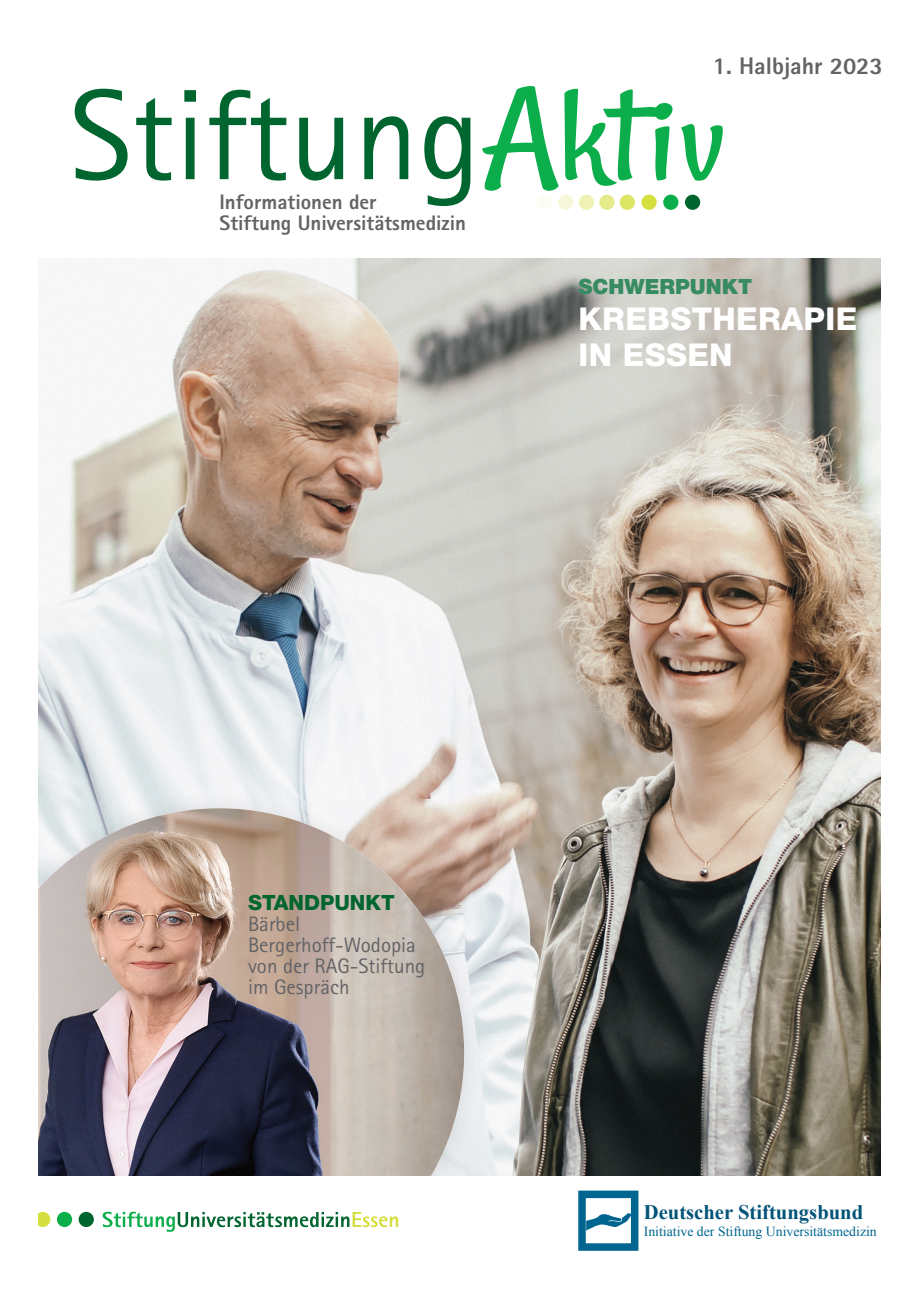
<style>
.page{position:relative;width:919px;height:1289px;background:#fff}
.page>*{position:absolute;margin:0;border:0;box-sizing:border-box;transform-origin:0 0}
.t1{font:129px "AT Rotis Sans Serif";color:#00652e}
.t2{font:800 31.5px/36px "Helvetica Neue";letter-spacing:.01em;color:#fff}
.t3{font:800 24px "AT Rotis Sans Serif";color:#636366}
.t4{font:21px/21px "AT Rotis Sans Serif";color:#636366}
.t5{font:800 21px/21px "AT Rotis Sans Serif";color:#636366}
.t6{font:900 21px "Helvetica Neue";color:#368b60}
.t7{font:800 21px "Helvetica Neue";color:#00652e}
.t8{font:700 20.7px "Times New Roman";color:#015378}
.t9{font:13.8px "Times New Roman";color:#01668f}
.s1{font-family:"Rancho";font-size:141px;color:#0cae4c}
</style>
<div class="page">
<div style="left:658px;top:107px;width:12px;height:10px;background:#0cae4c;border-radius:50%"></div>
<img style="left:38px;top:258px;width:842px;height:918px">
<div style="left:0;top:788px;width:484px;height:500px;background:#231f20;opacity:.1"></div>
<img style="left:37px;top:808px;width:427px;height:368px">
<div style="left:0;top:1176px;width:918px;height:112px;background:#fff"></div>
<svg style="left:103px;top:1211px;width:295px;height:20px"></svg>
<div style="left:35px;top:1211px;width:15px;height:15px;background:#d5df3f;border-radius:50%"></div>
<div style="left:57px;top:1211px;width:15px;height:15px;background:#0cae4c;border-radius:50%"></div>
<div style="left:79px;top:1211px;width:15px;height:15px;background:#00652e;border-radius:50%"></div>
<div style="left:641px;top:195px;width:15px;height:15px;background:#d5df3f;border-radius:50%"></div>
<div style="left:663px;top:195px;width:15px;height:15px;background:#0cae4c;border-radius:50%"></div>
<div style="left:685px;top:195px;width:15px;height:15px;background:#00652e;border-radius:50%"></div>
<svg style="left:619px;top:195px;width:16px;height:15px"></svg>
<div style="left:599px;top:195px;width:15px;height:15px;background:#e5eb8b;border-radius:50%"></div>
<div style="left:579px;top:195px;width:15px;height:15px;background:#eef2b2;border-radius:50%"></div>
<div style="left:558px;top:195px;width:15px;height:15px;background:#f6f8d9;border-radius:50%"></div>
<div style="left:537px;top:195px;width:15px;height:15px;background:#fdfdf5;border-radius:50%"></div>
<div style="left:578px;top:1190px;width:60px;height:60px;background:#fff;border:8px solid #01668f"></div>
<svg style="left:586px;top:1213px;width:45px;height:17px"></svg>
<div style="left:0;top:119px;width:37px;height:1167px;background:#fff"></div>
<p class="t3" style="left:712px;top:51px;width:171px">1. Halbjahr 2023</p>
<h1 class="t1" style="left:70px;top:59px;width:657px">Stiftung<span class="s1">Aktiv</span></h1>
<p class="t5" style="left:219px;top:191px;width:248px">Informationen der<br>Stiftung Universitätsmedizin</p>
<p class="t6" style="left:578px;top:273px;width:175px">SCHWERPUNKT</p>
<h2 class="t2" style="left:578px;top:300px;width:280px">KREBSTHERAPIE<br>IN ESSEN</h2>
<p class="t7" style="left:248px;top:889px;width:148px">STANDPUNKT</p>
<p class="t4" style="left:248px;top:913px;width:179px">Bärbel<br>Bergerhoff-Wodopia von der RAG-Stiftung im Gespräch</p>
<p class="t8" style="left:643px;top:1197px;width:221px">Deutscher Stiftungsbund</p>
<p class="t9" style="left:643px;top:1221px;width:234px">Initiative der Stiftung Universitätsmedizin</p>
</div>
